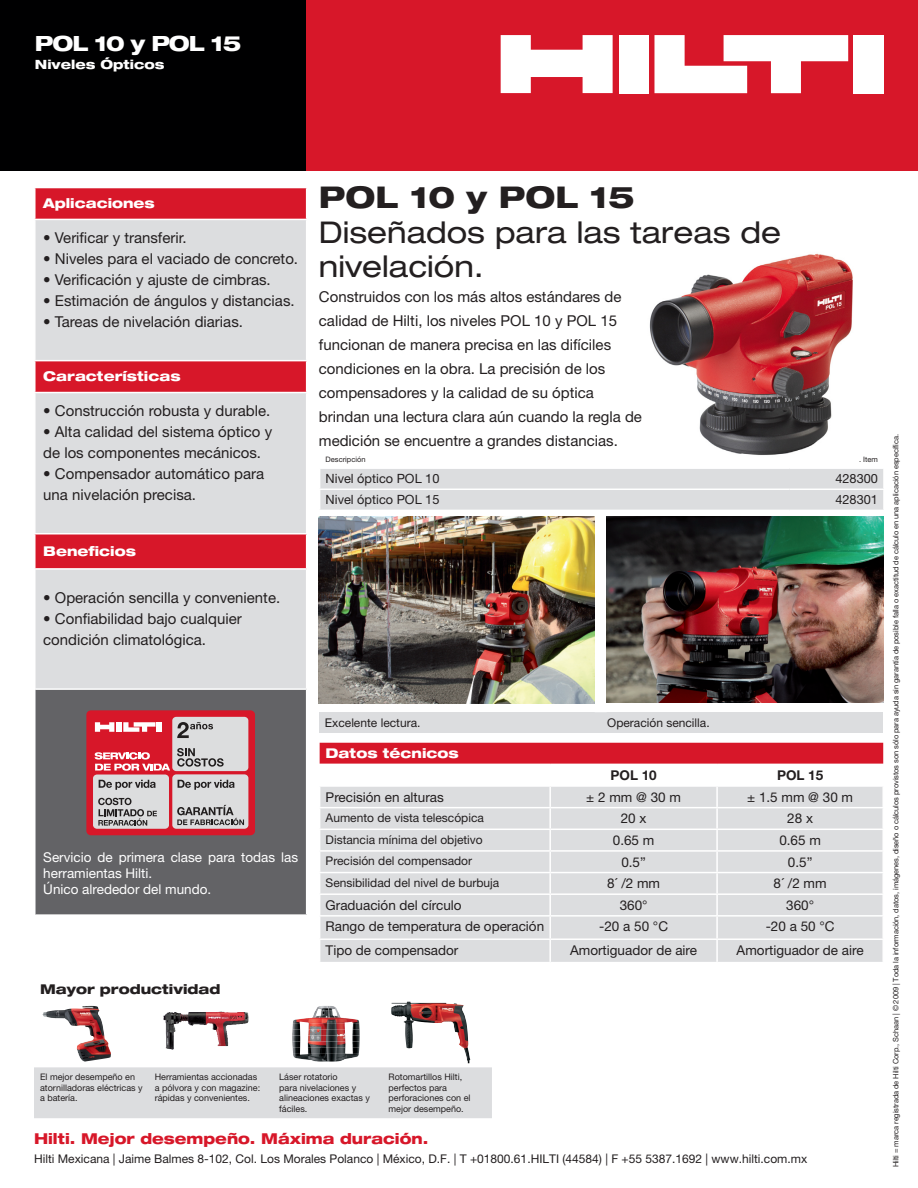
<style>
.page{position:relative;width:918px;height:1188px;background:#fff}
.page>*{position:absolute;margin:0;border:0;box-sizing:border-box;transform-origin:0 0}
.t1{font:expanded 30px/34.5px "Helvetica Neue LT Std";color:#231f20}
.t2{font:800 expanded 30px "Helvetica Neue LT Std";color:#231f20}
.t3{font:800 expanded 21px "Helvetica Neue LT Std";letter-spacing:-.05em;color:#fff}
.t4{font:15px/24px "Helvetica Neue LT Std";color:#231f20}
.t5{font:800 expanded 15px "Helvetica Neue LT Std";color:#d71729;scale:.96 1}
.Technical_Data_Table{font:13.5px "Helvetica Neue LT Std";color:#231f20}
.t6{font:13.5px/16.2px "Helvetica Neue LT Std";color:#fff}
.t7{font:800 expanded 13.5px "Helvetica Neue LT Std";color:#fff}
.t8{font:800 expanded 13.5px "Helvetica Neue LT Std";color:#231f20}
.t9{font:700 13.5px "Helvetica Neue LT Std";color:#231f20}
.t10{font:12.75px "Helvetica Neue LT Std";color:#231f20}
.t11{font:800 expanded 12.75px "Helvetica Neue LT Std";color:#fff}
.Technical_Data_Table-2{font:12px "Helvetica Neue LT Std";color:#231f20}
.t12{font:9px/10.8px "Helvetica Neue LT Std";color:#231f20}
.t13{font:7.5px "Helvetica Neue LT Std";letter-spacing:-.01em;color:#231f20}
</style>
<div class="page">
<div style="left:305px;top:0;width:613px;height:170px;background:#d71729"></div>
<div style="left:0;top:0;width:306px;height:170px;background:#000001"></div>
<svg style="left:501px;top:35px;width:112px;height:58px"></svg>
<div style="left:619px;top:35px;width:29px;height:58px;background:#fff"></div>
<svg style="left:654px;top:35px;width:194px;height:58px"></svg>
<div style="left:854px;top:35px;width:30px;height:58px;background:#fff"></div>
<div style="left:36px;top:188px;width:270px;height:380px;background:#d71729"></div>
<svg style="left:36px;top:220px;width:270px;height:313px;background:#dbc9cd"></svg>
<div style="left:35px;top:569px;width:272px;height:120px;background:#dcdddf"></div>
<div style="left:35px;top:689px;width:272px;height:226px;background:#636366"></div>
<hr style="left:34px;top:690px;width:2px;height:224px;background:#fff">
<hr style="left:306px;top:690px;width:1px;height:224px;background:#fff">
<hr style="left:34px;top:914px;width:273px;height:2px;background:#fff">
<hr style="left:34px;top:570px;width:2px;height:118px;background:#fff">
<hr style="left:306px;top:570px;width:1px;height:118px;background:#fff">
<hr style="left:34px;top:688px;width:273px;height:2px;background:#fff">
<hr style="left:34px;top:219px;width:273px;height:1px;background:#fff">
<hr style="left:34px;top:360px;width:273px;height:1px;background:#fff">
<hr style="left:34px;top:392px;width:273px;height:1px;background:#fff">
<hr style="left:34px;top:533px;width:273px;height:2px;background:#fff">
<hr style="left:34px;top:568px;width:273px;height:2px;background:#fff">
<div style="left:86px;top:710px;width:169px;height:125px;background:#d71729;border-radius:5px"></div>
<svg style="left:95px;top:752px;width:75px;height:19px"></svg>
<div style="left:116px;top:722px;width:5px;height:10px;background:#fff"></div>
<svg style="left:95px;top:722px;width:19px;height:10px"></svg>
<svg style="left:123px;top:722px;width:39px;height:10px"></svg>
<div style="left:93px;top:775px;width:76px;height:54px;background:#dcddde;border-radius:4px"></div>
<svg style="left:99px;top:780px;width:57px;height:10px"></svg>
<div style="left:172px;top:774px;width:76px;height:55px;background:#dcddde;border-radius:4px"></div>
<div style="left:172px;top:717px;width:76px;height:54px;background:#dcddde;border-radius:4px"></div>
<svg style="left:98px;top:798px;width:59px;height:28px"></svg>
<svg style="left:177px;top:805px;width:67px;height:20px"></svg>
<svg style="left:177px;top:748px;width:47px;height:19px"></svg>
<svg style="left:177px;top:722px;width:36px;height:16px"></svg>
<svg style="left:178px;top:780px;width:57px;height:10px"></svg>
<svg style="left:320px;top:469px;width:564px;height:41px;background:#dddee0"></svg>
<hr style="left:790px;top:489px;width:95px;height:1px;background:#fff">
<hr style="left:883px;top:490px;width:2px;height:20px;background:#fff">
<div style="left:319px;top:712px;width:563px;height:21px;background:#dcdddf"></div>
<img style="left:319px;top:516px;width:276px;height:187px">
<img style="left:607px;top:516px;width:277px;height:187px">
<svg style="left:319px;top:743px;width:564px;height:219px"></svg>
<hr style="left:550px;top:938px;width:167px;height:2px;background:#fff">
<hr style="left:549px;top:940px;width:2px;height:22px;background:#fff">
<hr style="left:717px;top:938px;width:167px;height:2px;background:#fff">
<hr style="left:716px;top:940px;width:2px;height:22px;background:#fff">
<hr style="left:882px;top:940px;width:2px;height:22px;background:#fff">
<div style="left:34px;top:1067px;width:458px;height:51px;background:#dcdddf"></div>
<img style="left:43px;top:1006px;width:51px;height:35px">
<img style="left:163px;top:1011px;width:86px;height:38px">
<img style="left:315px;top:1006px;width:23px;height:5px">
<img style="left:313px;top:1011px;width:27px;height:6px">
<img style="left:292px;top:1017px;width:68px;height:43px">
<img style="left:311px;top:1060px;width:32px;height:2px">
<img style="left:391px;top:1001px;width:60px;height:47px">
<img style="left:649px;top:253px;width:204px;height:202px">
<p class="t3" style="left:35px;top:30px;width:208px">POL 10 y POL 15</p>
<p class="t11" style="left:35px;top:56px;width:131px">Niveles Ópticos</p>
<p class="t7" style="left:43px;top:195px;width:113px">Aplicaciones</p>
<p class="t4" style="left:43px;top:225px;width:145px">• Verificar y transferir.</p>
<p class="t4" style="left:43px;top:246px;width:256px">• Niveles para el vaciado de concreto.</p>
<p class="t4" style="left:43px;top:267px;width:229px">• Verificación y ajuste de cimbras.</p>
<p class="t4" style="left:43px;top:288px;width:253px">• Estimación de ángulos y distancias.</p>
<p class="t4" style="left:43px;top:309px;width:201px">• Tareas de nivelación diarias.</p>
<p class="t7" style="left:43px;top:368px;width:139px">Características</p>
<p class="t4" style="left:43px;top:398px;width:228px">• Construcción robusta y durable.</p>
<p class="t4" style="left:43px;top:419px;width:230px">• Alta calidad del sistema óptico y</p>
<p class="t4" style="left:43px;top:440px;width:219px">de los componentes mecánicos.</p>
<p class="t4" style="left:43px;top:461px;width:222px">• Compensador automático para</p>
<p class="t4" style="left:43px;top:482px;width:154px">una nivelación precisa.</p>
<p class="t7" style="left:43px;top:543px;width:94px">Beneficios</p>
<p class="t4" style="left:43px;top:585px;width:238px">• Operación sencilla y conveniente.</p>
<p class="t4" style="left:43px;top:608px;width:200px;line-height:21px">• Confiabilidad bajo cualquier condición climatológica.</p>
<p class="t2" style="left:319px;top:178px;width:317px">POL 10 y POL 15</p>
<p class="t1" style="left:319px;top:214px;width:464px">Diseñados para las tareas de nivelación.</p>
<p class="t4" style="left:319px;top:285px;width:325px">Construidos con los más altos estándares de calidad de Hilti, los niveles POL 10 y POL 15 funcionan de manera precisa en las difíciles condiciones en la obra. La precisión de los compensadores y la calidad de su óptica brindan una lectura clara aún cuando la regla de medición se encuentre a grandes distancias.</p>
<p class="t13" style="left:326px;top:455px;width:41px">Descripción</p>
<p class="t13" style="left:849px;top:455px;width:30px">No. Item</p>
<p class="t10" style="left:326px;top:471px;width:115px">Nivel óptico POL 10</p>
<p class="t10" style="left:835px;top:471px;width:44px">428300</p>
<p class="t10" style="left:326px;top:492px;width:115px">Nivel óptico POL 15</p>
<p class="t10" style="left:835px;top:492px;width:44px">428301</p>
<p class="t6" style="left:43px;top:848px;width:256px">Servicio de primera clase para todas las herramientas Hilti.</p>
<p class="t6" style="left:43px;top:881px;width:170px">Único alrededor del mundo.</p>
<p class="t8" style="left:40px;top:980px;width:182px">Mayor productividad</p>
<p class="Technical_Data_Table-2" style="left:325px;top:715px;width:97px">Excelente lectura.</p>
<p class="Technical_Data_Table-2" style="left:607px;top:715px;width:104px">Operación sencilla.</p>
<p class="t7" style="left:326px;top:745px;width:135px">Datos técnicos</p>
<p class="t9" style="left:611px;top:767px;width:48px">POL 10</p>
<p class="t9" style="left:777px;top:767px;width:48px">POL 15</p>
<p class="Technical_Data_Table" style="left:326px;top:789px;width:120px">Precisión en alturas</p>
<p class="Technical_Data_Table" style="left:586px;top:789px;width:96px">± 2 mm @ 30 m</p>
<p class="Technical_Data_Table" style="left:747px;top:789px;width:107px">± 1.5 mm @ 30 m</p>
<p class="Technical_Data_Table-2" style="left:326px;top:811px;width:160px">Aumento de vista telescópica</p>
<p class="Technical_Data_Table" style="left:621px;top:810px;width:27px">20 x</p>
<p class="Technical_Data_Table" style="left:787px;top:810px;width:27px">28 x</p>
<p class="Technical_Data_Table-2" style="left:326px;top:832px;width:159px">Distancia mínima del objetivo</p>
<p class="Technical_Data_Table" style="left:613px;top:832px;width:43px">0.65 m</p>
<p class="Technical_Data_Table" style="left:779px;top:832px;width:43px">0.65 m</p>
<p class="Technical_Data_Table-2" style="left:326px;top:854px;width:148px">Precisión del compensador</p>
<p class="Technical_Data_Table" style="left:621px;top:854px;width:26px">0.5”</p>
<p class="Technical_Data_Table" style="left:788px;top:854px;width:26px">0.5”</p>
<p class="Technical_Data_Table-2" style="left:326px;top:876px;width:175px">Sensibilidad del nivel de burbuja</p>
<p class="Technical_Data_Table" style="left:607px;top:875px;width:55px">8´ /2 mm</p>
<p class="Technical_Data_Table" style="left:774px;top:875px;width:55px">8´ /2 mm</p>
<p class="Technical_Data_Table" style="left:326px;top:897px;width:138px">Graduación del círculo</p>
<p class="Technical_Data_Table" style="left:620px;top:897px;width:29px">360°</p>
<p class="Technical_Data_Table" style="left:786px;top:897px;width:29px">360°</p>
<p class="Technical_Data_Table" style="left:326px;top:919px;width:220px">Rango de temperatura de operación</p>
<p class="Technical_Data_Table" style="left:599px;top:919px;width:70px">-20 a 50 °C</p>
<p class="Technical_Data_Table" style="left:766px;top:919px;width:70px">-20 a 50 °C</p>
<p class="Technical_Data_Table" style="left:326px;top:942px;width:134px">Tipo de compensador</p>
<p class="Technical_Data_Table" style="left:570px;top:942px;width:129px">Amortiguador de aire</p>
<p class="Technical_Data_Table" style="left:737px;top:942px;width:129px">Amortiguador de aire</p>
<p class="t12" style="left:40px;top:1071px;width:104px">El mejor desempeño en atornilladoras eléctricas y a batería.</p>
<p class="t12" style="left:155px;top:1071px;width:107px">Herramientas accionadas a pólvora y con magazine: rápidas y convenientes.</p>
<p class="t12" style="left:279px;top:1071px;width:92px">Láser rotatorio<br>para nivelaciones y alineaciones exactas y fáciles.</p>
<p class="t12" style="left:389px;top:1071px;width:83px">Rotomartillos Hilti, perfectos para perforaciones con el mejor desempeño.</p>
<p class="t5" style="left:34px;top:1129px;width:412px">Hilti. Mejor desempeño. Máxima duración.</p>
<p class="Technical_Data_Table-2" style="left:34px;top:1151px;width:775px">Hilti Mexicana | Jaime Balmes 8-102, Col. Los Morales Polanco | México, D.F. | T +01800.61.HILTI (44584) | F +55 5387.1692 | www.hilti.com.mx</p>
<p class="t13" style="left:891px;top:1167px;width:735px;rotate:-90deg">Hilti = marca registrada de Hilti Corp., Schaan | © 2009 | Toda la información, datos, imágenes, diseño o cálculos provistos son sólo para ayuda sin garantía de posible falla o exactitud de cálculo en una aplicación específica.</p>
</div>
